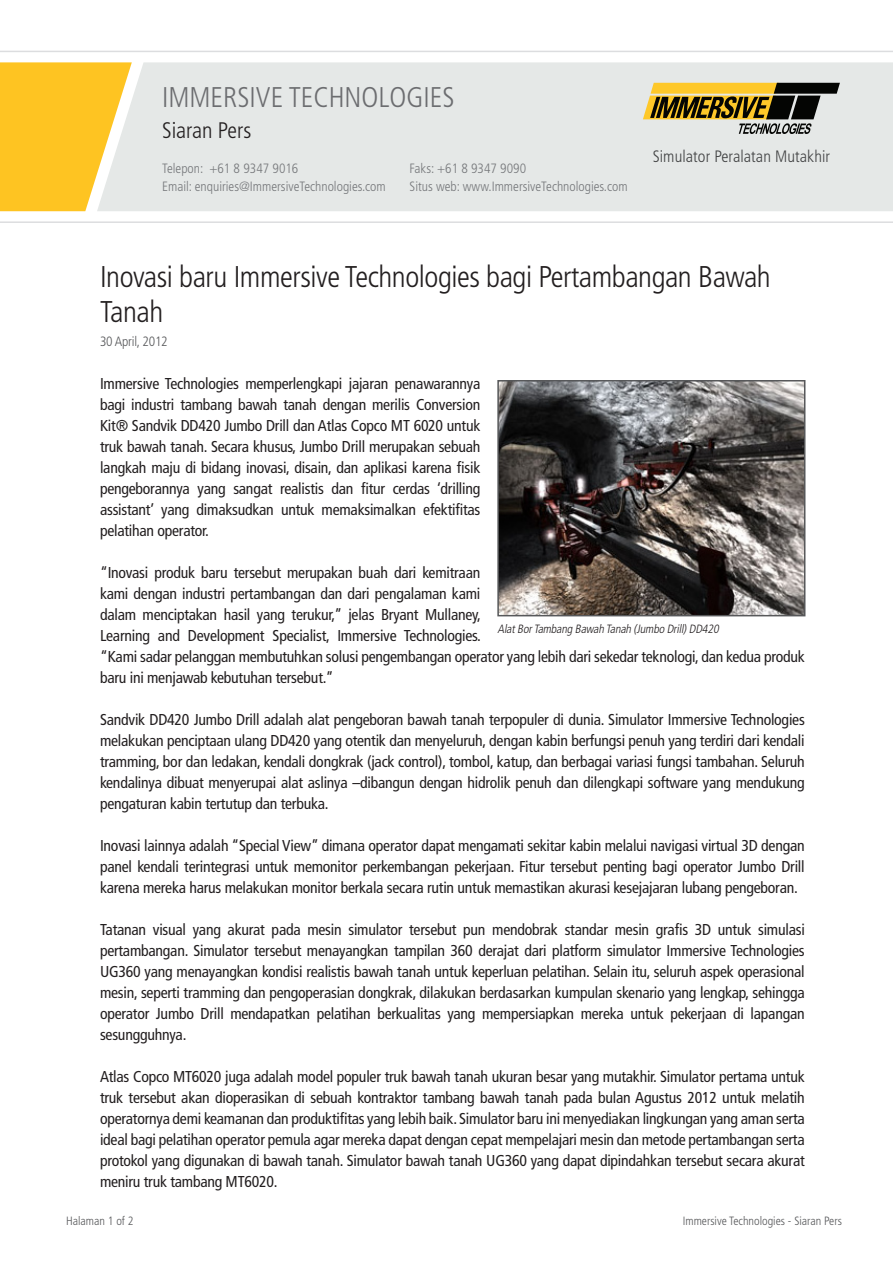
<style>
.page{position:relative;width:893px;height:1263px;background:#fff}
.page>*{position:absolute;margin:0;border:0;box-sizing:border-box;transform-origin:0 0}
.t1{font:300 condensed 30px/34.5px "Frutiger LT Std";letter-spacing:-.015em;color:#231f20}
.t2{font:300 condensed 28.5px "Frutiger LT Std";color:#6c6d70}
.t3{font:300 condensed 22.5px "Frutiger LT Std";color:#231f20}
.t4{font:300 condensed 16.5px "Frutiger LT Std";letter-spacing:.005em;color:#414243}
.t5{font:condensed 15.75px/21px "Frutiger LT Std";letter-spacing:-.015em;color:#231f20;text-align:justify}
.t6{font:300 condensed 13.5px/18px "Frutiger LT Std";color:#76787b}
.t7{font:300 condensed 13.5px "Frutiger LT Std";letter-spacing:-.015em;color:#57585a}
.t8{font:300 condensed 12px "Frutiger LT Std";color:#57585a}
.t9{font:italic 300 condensed 12px "Frutiger LT Std";color:#231f20}
</style>
<div class="page">
<div style="left:0;top:62px;width:97px;height:149px;background:#fec422"></div>
<div style="left:97px;top:62px;width:796px;height:149px;background:#e5e8e7"></div>
<hr style="left:0;top:51px;width:893px;height:1px;background:#dcdddf">
<hr style="left:0;top:221px;width:893px;height:2px;background:#dcdddf">
<svg style="left:643px;top:83px;width:197px;height:51px"></svg>
<img style="left:500px;top:383px;width:302px;height:230px">
<div style="left:497px;top:380px;width:308px;height:236px;border:2px solid #57585a"></div>
<h2 class="t2" style="left:162px;top:81px;width:294px">IMMERSIVE TECHNOLOGIES</h2>
<h3 class="t3" style="left:162px;top:118px;width:91px">Siaran Pers</h3>
<p class="t6" style="left:162px;top:160px;width:138px">Telepon: +61 8 9347 9016</p>
<p class="t6" style="left:410px;top:160px;width:118px">Faks: +61 8 9347 9090</p>
<p class="t6" style="left:162px;top:178px;width:225px">Email: enquiries@ImmersiveTechnologies.com</p>
<p class="t6" style="left:410px;top:178px;width:219px">Situs web: www.ImmersiveTechnologies.com</p>
<h3 class="t3" style="left:162px;top:118px;width:121px">Media R lease</h3>
<p class="t6" style="left:162px;top:160px;width:131px">Phone: +61 8 9347 9016</p>
<p class="t6" style="left:410px;top:160px;width:194px;text-indent:11px">x: +61 8 9347 9090<br>Web: www.ImmersiveTechnologies.com</p>
<p class="t4" style="left:653px;top:147px;width:179px">Simulator Peralatan Mutakhir</p>
<p class="t1" style="left:100px;top:260px;width:672px">Inovasi baru Immersive Technologies bagi Pertambangan Bawah<br>Tanah</p>
<p class="t7" style="left:100px;top:334px;width:69px">30 April, 2012</p>
<p class="t5" style="left:100px;top:373px;width:382px">Immersive Technologies memperlengkapi jajaran penawarannya bagi industri tambang bawah tanah dengan merilis Conversion Kit® Sandvik DD420 Jumbo Drill dan Atlas Copco MT 6020 untuk truk bawah tanah. Secara khusus, Jumbo Drill merupakan sebuah langkah maju di bidang inovasi, disain, dan aplikasi karena fisik pengeborannya yang sangat realistis dan fitur cerdas ‘drilling assistant’ yang dimaksudkan untuk memaksimalkan efektifitas pelatihan operator.</p>
<p class="t5" style="left:100px;top:562px;width:706px;text-align:left">“Inovasi produk baru tersebut merupakan buah dari kemitraan<br>kami dengan industri pertambangan dan dari pengalaman kami<br>dalam menciptakan hasil yang terukur,” jelas Bryant Mullaney,<br>Learning and Development Specialist, Immersive Technologies.<br>“Kami sadar pelanggan membutuhkan solusi pengembangan operator yang lebih dari sekedar teknologi, dan kedua produk baru ini menjawab kebutuhan tersebut.”</p>
<p class="t5" style="left:100px;top:709px;width:706px">Sandvik DD420 Jumbo Drill adalah alat pengeboran bawah tanah terpopuler di dunia. Simulator Immersive Technologies melakukan penciptaan ulang DD420 yang otentik dan menyeluruh, dengan kabin berfungsi penuh yang terdiri dari kendali tramming, bor dan ledakan, kendali dongkrak (jack control), tombol, katup, dan berbagai variasi fungsi tambahan. Seluruh kendalinya dibuat menyerupai alat aslinya –dibangun dengan hidrolik penuh dan dilengkapi software yang mendukung pengaturan kabin tertutup dan terbuka.</p>
<p class="t5" style="left:100px;top:835px;width:706px">Inovasi lainnya adalah “Special View” dimana operator dapat mengamati sekitar kabin melalui navigasi virtual 3D dengan panel kendali terintegrasi untuk memonitor perkembangan pekerjaan. Fitur tersebut penting bagi operator Jumbo Drill karena mereka harus melakukan monitor berkala secara rutin untuk memastikan akurasi kesejajaran lubang pengeboran.</p>
<p class="t5" style="left:100px;top:919px;width:706px">Tatanan visual yang akurat pada mesin simulator tersebut pun mendobrak standar mesin grafis 3D untuk simulasi pertambangan. Simulator tersebut menayangkan tampilan 360 derajat dari platform simulator Immersive Technologies UG360 yang menayangkan kondisi realistis bawah tanah untuk keperluan pelatihan. Selain itu, seluruh aspek operasional mesin, seperti tramming dan pengoperasian dongkrak, dilakukan berdasarkan kumpulan skenario yang lengkap, sehingga operator Jumbo Drill mendapatkan pelatihan berkualitas yang mempersiapkan mereka untuk pekerjaan di lapangan sesungguhnya.</p>
<p class="t5" style="left:100px;top:1066px;width:706px">Atlas Copco MT6020 juga adalah model populer truk bawah tanah ukuran besar yang mutakhir. Simulator pertama untuk truk tersebut akan dioperasikan di sebuah kontraktor tambang bawah tanah pada bulan Agustus 2012 untuk melatih operatornya demi keamanan dan produktifitas yang lebih baik. Simulator baru ini menyediakan lingkungan yang aman serta ideal bagi pelatihan operator pemula agar mereka dapat dengan cepat mempelajari mesin dan metode pertambangan serta protokol yang digunakan di bawah tanah. Simulator bawah tanah UG360 yang dapat dipindahkan tersebut secara akurat meniru truk tambang MT6020.</p>
<p class="t9" style="left:497px;top:622px;width:225px">AlatBorTambang Bawah Tanah (Jumbo Drill)DD420</p>
<p class="t8" style="left:66px;top:1214px;width:69px">Halaman 1 of 2</p>
<p class="t8" style="left:683px;top:1214px;width:161px">Immersive Technologies - Siaran Pers</p>
</div>
